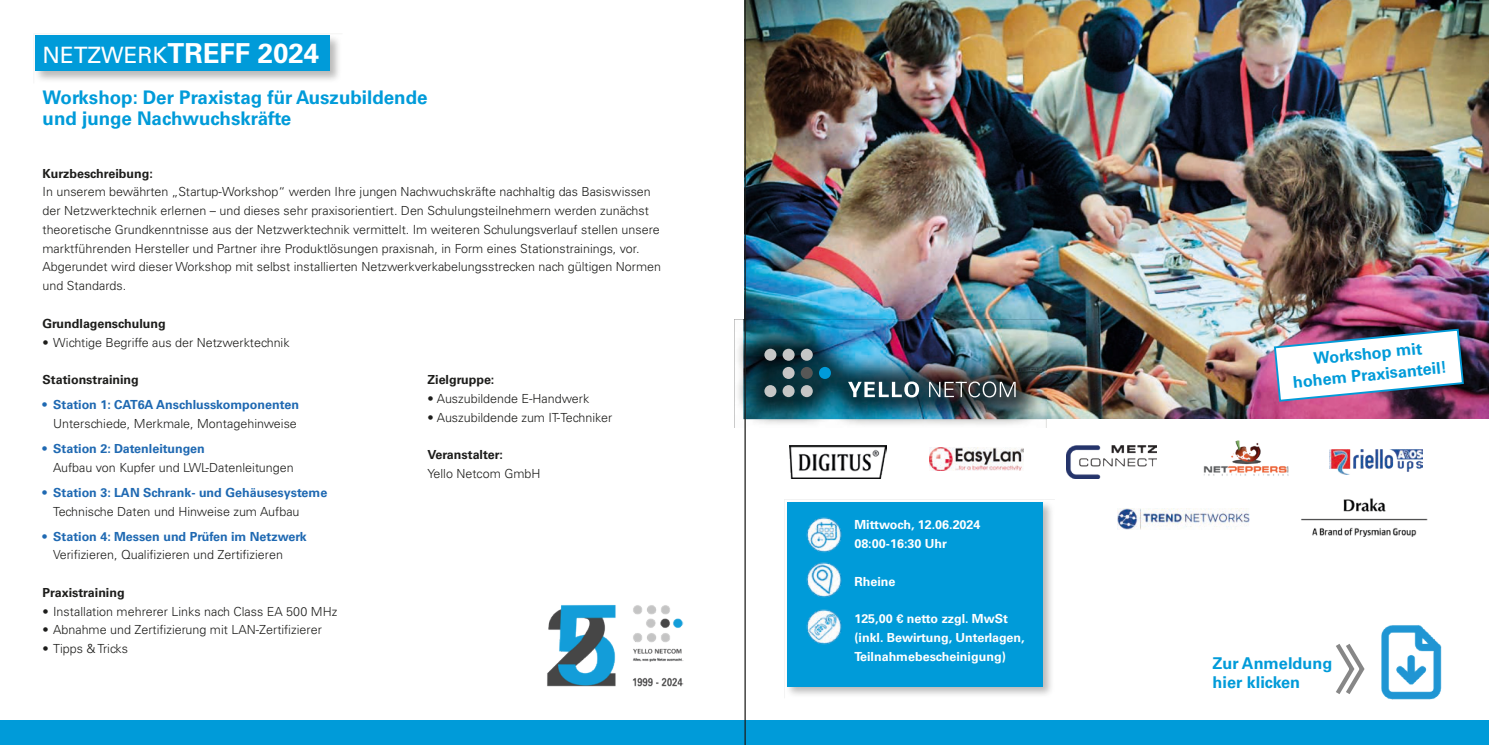
<style>
.page{position:relative;width:1489px;height:745px;background:#fff}
.page>*{position:absolute;margin:0;border:0;box-sizing:border-box;transform-origin:0 0}
.t1{font:700 27.5px "Univers LT Std";color:#fff}
.t2{font:700 18.75px/21.2px "Univers LT Std";color:#009bd9}
.t3{font:700 16.25px/21.4px "Univers LT Std";color:#009bd9;text-align:center}
.t4{font:300 12.5px/18.8px "Univers LT Std";color:#1d1d1b}
.t5{font:700 12.5px "Univers LT Std";color:#1f69b2}
.t6{font:700 12.5px/18.8px "Univers LT Std";color:#fff}
.t7{font:700 12.5px "Univers LT Std";color:#1d1d1b}
.s1{font-weight:400;font-size:22.5px}
</style>
<div class="page">
<img style="left:37px;top:37px;width:302px;height:43px">
<div style="left:35px;top:35px;width:295px;height:36px;background:#009bd9"></div>
<img style="left:547px;top:605px;width:136px;height:82px">
<div style="left:0;top:719px;width:744px;height:25px;background:#009bd9"></div>
<img style="left:734px;top:319px;width:312px;height:108px">
<div style="left:744px;top:719px;width:744px;height:25px;background:#009bd9"></div>
<img style="left:745px;top:0;width:743px;height:418px">
<div style="left:764px;top:348px;width:12px;height:12px;background:#c6c6c6;border-radius:50%"></div>
<div style="left:782px;top:348px;width:12px;height:12px;background:#c6c6c6;border-radius:50%"></div>
<div style="left:800px;top:348px;width:12px;height:12px;background:#c6c6c6;border-radius:50%"></div>
<div style="left:782px;top:366px;width:12px;height:12px;background:#c6c6c6;border-radius:50%"></div>
<div style="left:800px;top:366px;width:12px;height:12px;background:#575756;border-radius:50%"></div>
<div style="left:819px;top:366px;width:12px;height:12px;background:#009bd9;border-radius:50%"></div>
<div style="left:764px;top:385px;width:12px;height:12px;background:#c6c6c6;border-radius:50%"></div>
<div style="left:782px;top:385px;width:12px;height:12px;background:#c6c6c6;border-radius:50%"></div>
<div style="left:800px;top:385px;width:12px;height:12px;background:#c6c6c6;border-radius:50%"></div>
<svg style="left:848px;top:381px;width:71px;height:16px"></svg>
<svg style="left:929px;top:381px;width:86px;height:16px"></svg>
<img style="left:784px;top:499px;width:270px;height:199px">
<div style="left:787px;top:501px;width:255px;height:185px;background:#009bd9"></div>
<img style="left:806px;top:562px;width:35px;height:35px">
<img style="left:806px;top:609px;width:35px;height:35px">
<img style="left:806px;top:517px;width:35px;height:35px">
<img style="left:789px;top:445px;width:97px;height:33px">
<img style="left:1301px;top:498px;width:127px;height:39px">
<img style="left:929px;top:447px;width:94px;height:23px">
<img style="left:1066px;top:445px;width:90px;height:33px">
<img style="left:1203px;top:440px;width:86px;height:36px">
<img style="left:1117px;top:508px;width:132px;height:21px">
<img style="left:1329px;top:449px;width:93px;height:25px">
<img style="left:1272px;top:327px;width:192px;height:75px">
<hr style="left:744px;top:0;width:1px;height:744px;background:#1d1d1b">
<img style="left:1381px;top:625px;width:61px;height:75px">
<svg style="left:1336px;top:644px;width:29px;height:50px"></svg>
<h1 class="t1" style="left:43px;top:43px;width:278px"><span class="s1">NETZWERK</span>TREFF 2024</h1>
<h2 class="t2" style="left:43px;top:89px;width:386px">Workshop: Der Praxistag für Auszubildende und junge Nachwuchskräfte</h2>
<p class="t7" style="left:43px;top:168px;width:112px">Kurzbeschreibung:</p>
<p class="t4" style="left:43px;top:184px;width:620px">In unserem bewährten „Startup-Workshop“ werden Ihre jungen Nachwuchskräfte nachhaltig das Basiswissen der Netzwerktechnik erlernen – und dieses sehr praxisorientiert. Den Schulungsteilnehmern werden zunächst theoretische Grundkenntnisse aus der Netzwerktechnik vermittelt. Im weiteren Schulungsverlauf stellen unsere marktführenden Hersteller und Partner ihre Produktlösungen praxisnah, in Form eines Stationstrainings, vor.<br>Abgerundet wird dieser Workshop mit selbst installierten Netzwerkverkabelungsstrecken nach gültigen Normen und Standards.</p>
<p class="t7" style="left:43px;top:318px;width:125px">Grundlagenschulung</p>
<p class="t4" style="left:43px;top:334px;width:248px">• Wichtige Begriffe aus der Netzwerktechnik</p>
<p class="t7" style="left:43px;top:375px;width:98px">Stationstraining</p>
<p class="t5" style="left:43px;top:400px;width:258px">• Station 1: CAT6A Anschlusskomponenten</p>
<p class="t4" style="left:53px;top:415px;width:245px">Unterschiede, Merkmale, Montagehinweise</p>
<p class="t5" style="left:43px;top:443px;width:164px">• Station 2: Datenleitungen</p>
<p class="t4" style="left:53px;top:459px;width:242px">Aufbau von Kupfer und LWL-Datenleitungen</p>
<p class="t5" style="left:43px;top:487px;width:286px">• Station 3: LAN Schrank- und Gehäusesysteme</p>
<p class="t4" style="left:53px;top:503px;width:248px">Technische Daten und Hinweise zum Aufbau</p>
<p class="t5" style="left:43px;top:531px;width:266px">• Station 4: Messen und Prüfen im Netzwerk</p>
<p class="t4" style="left:53px;top:546px;width:231px">Verifizieren, Qualifizieren und Zertifizieren</p>
<p class="t7" style="left:43px;top:587px;width:84px">Praxistraining</p>
<p class="t4" style="left:43px;top:603px;width:296px">• Installation mehrerer Links nach Class EA 500 MHz</p>
<p class="t4" style="left:43px;top:621px;width:281px">• Abnahme und Zertifizierung mit LAN-Zertifizierer</p>
<p class="t4" style="left:43px;top:640px;width:87px">• Tipps &amp; Tricks</p>
<p class="t7" style="left:427px;top:375px;width:68px">Zielgruppe:</p>
<p class="t4" style="left:427px;top:390px;width:163px">• Auszubildende E-Handwerk</p>
<p class="t4" style="left:427px;top:409px;width:186px">• Auszubildende zum IT-Techniker</p>
<p class="t7" style="left:427px;top:450px;width:77px">Veranstalter:</p>
<p class="t4" style="left:427px;top:465px;width:114px">Yello Netcom GmbH</p>
<p class="t6" style="left:854px;top:517px;width:128px">Mittwoch, 12.06.2024<br>08:00-16:30 Uhr</p>
<p class="t6" style="left:854px;top:573px;width:42px">Rheine</p>
<p class="t6" style="left:854px;top:610px;width:172px">125,00 € netto zzgl. MwSt (inkl. Bewirtung, Unterlagen,<br>Teilnahmebescheinigung)</p>
<h3 class="t3" style="left:1289px;top:352px;width:156px;rotate:-6deg">Workshop mit hohem Praxisanteil!</h3>
<h3 class="t3" style="left:1212px;top:655px;width:121px;line-height:18.8px;text-align:left">Zur Anmeldung hier klicken</h3>
</div>
